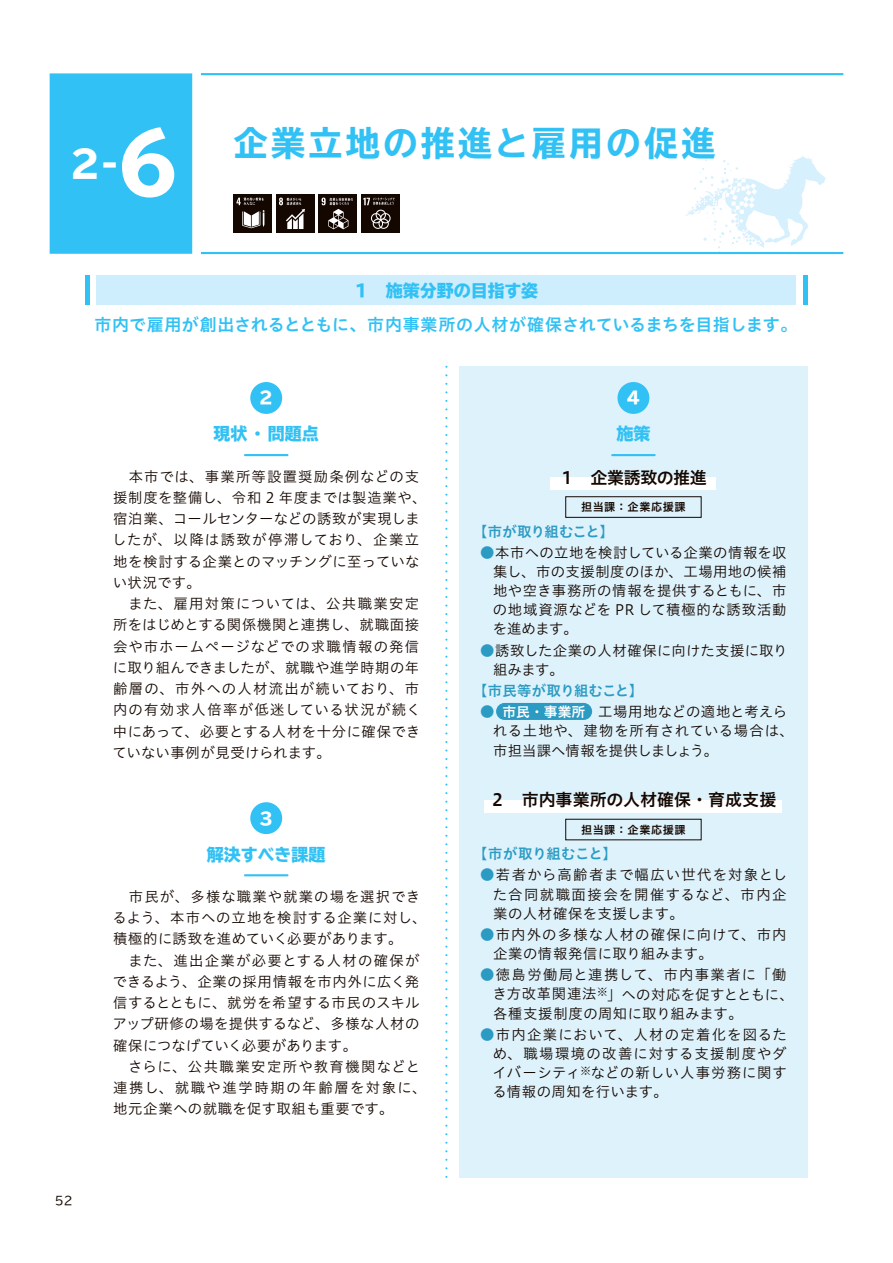
<style>
.page{position:relative;width:893px;height:1263px;background:#fff}
.page>*{position:absolute;margin:0;border:0;box-sizing:border-box;transform-origin:0 0}
.t1{font:800 37.2px "TBUD Go Std";color:#fff}
.t2{font:700 expanded 34.05px "TBUD Go Std";letter-spacing:.1em;color:#32c1f4}
.t3{font:16.95px "Hiragino UD Sans Std N W6";letter-spacing:.005em;color:#32c1f4}
.t4{font:800 16.95px "TBUD Go Std";color:#32c1f4}
.t5{font:16.95px "Hiragino UD Sans Std N W6";letter-spacing:-.005em;color:#140700}
.t6{font:16.95px "Hiragino UD Sans Std N W6";letter-spacing:-.025em;color:#140700}
.t7{font:800 16.95px "TBUD Go Std";color:#fff}
.t8{font:14.4px/21.3px "Hiragino UD Sans Std N W3";letter-spacing:.045em;color:#140700}
.t9{font:14.4px/19.2px "Hiragino UD Sans Std N W3";letter-spacing:.025em;color:#140700}
.t10{font:14.4px/19.2px "Hiragino UD Sans Std N W3";letter-spacing:.02em;color:#140700}
.t11{font:14.4px "Hiragino UD Sans Std N W6";letter-spacing:.005em;color:#2b9bc3}
.t12{font:14.4px "Hiragino UD Sans Std N W6";letter-spacing:-.04em;color:#2b9bc3}
.t13{font:14.4px "Hiragino UD Sans Std N W6";letter-spacing:-.015em;color:#2b9bc3}
.t14{font:13.8px "Hiragino UD Sans Std N W6";color:#fff}
.t15{font:11.7px "TBUD Go Std";color:#140700}
.t16{font:11.1px "Hiragino UD Sans Std N W6";letter-spacing:.05em;color:#140700}
.s1{font-size:79.65px}
.s2{color:#2b9bc3}
</style>
<div class="page">
<svg style="left:685px;top:155px;width:141px;height:97px"></svg>
<div style="left:50px;top:73px;width:142px;height:181px;background:#32c1f4;border:2px solid #32c1f4"></div>
<hr style="left:201px;top:73px;width:642px;height:2px;background:#32c1f4">
<hr style="left:201px;top:252px;width:642px;height:2px;background:#32c1f4">
<div style="left:96px;top:275px;width:700px;height:30px;background:#ceedfd"></div>
<div style="left:85px;top:275px;width:5px;height:30px;background:#32c1f4"></div>
<div style="left:803px;top:275px;width:5px;height:30px;background:#32c1f4"></div>
<svg style="left:445px;top:375px;width:2px;height:803px"></svg>
<div style="left:250px;top:382px;width:32px;height:32px;background:#32c1f4;border-radius:50%"></div>
<hr style="left:245px;top:454px;width:42px;height:2px;background:#32c1f4">
<div style="left:459px;top:367px;width:349px;height:811px;background:#def2fc"></div>
<div style="left:617px;top:382px;width:32px;height:32px;background:#32c1f4;border-radius:50%"></div>
<hr style="left:612px;top:454px;width:43px;height:2px;background:#32c1f4">
<div style="left:550px;top:477px;width:166px;height:13px;background:#fff"></div>
<div style="left:565px;top:496px;width:136px;height:22px;border:1px solid #140700"></div>
<div style="left:250px;top:802px;width:32px;height:32px;background:#32c1f4;border-radius:50%"></div>
<hr style="left:245px;top:874px;width:42px;height:2px;background:#32c1f4">
<div style="left:485px;top:800px;width:297px;height:12px;background:#fff"></div>
<div style="left:234px;top:195px;width:38px;height:38px;background:#140700"></div>
<svg style="left:236px;top:198px;width:28px;height:30px"></svg>
<div style="left:319px;top:195px;width:38px;height:38px;background:#140700"></div>
<svg style="left:322px;top:198px;width:31px;height:31px"></svg>
<div style="left:276px;top:195px;width:38px;height:38px;background:#140700"></div>
<svg style="left:279px;top:198px;width:26px;height:31px"></svg>
<div style="left:361px;top:195px;width:39px;height:38px;background:#140700"></div>
<svg style="left:363px;top:197px;width:32px;height:32px"></svg>
<div style="left:496px;top:703px;width:96px;height:17px;background:#2b9bc3;border-radius:9px"></div>
<h1 class="t1" style="left:70px;top:143px;width:112px">2-<span class="s1">6</span></h1>
<h2 class="t2" style="left:234px;top:124px;width:483px">企業立地の推進と雇用の促進</h2>
<p class="t4" style="left:355px;top:281px;width:185px">1　施策分野の目指す姿</p>
<p class="t3" style="left:94px;top:312px;width:704px">市内で雇用が創出されるとともに、市内事業所の人材が確保されているまちを目指します。</p>
<p class="t7" style="left:259px;top:389px;width:15px">2</p>
<p class="t4" style="left:213px;top:425px;width:107px">現状・問題点</p>
<p class="t7" style="left:626px;top:389px;width:15px">4</p>
<p class="t4" style="left:616px;top:425px;width:36px">施策</p>
<p class="t8" style="left:112px;top:465px;width:316px">　本市では、事業所等設置奨励条例などの支援制度を整備し、令和 2 年度までは製造業や、宿泊業、コールセンターなどの誘致が実現しましたが、以降は誘致が停滞しており、企業立地を検討する企業とのマッチングに至っていない状況です。<br>　また、雇用対策については、公共職業安定所をはじめとする関係機関と連携し、就職面接会や市ホームページなどでの求職情報の発信に取り組んできましたが、就職や進学時期の年齢層の、市外への人材流出が続いており、市内の有効求人倍率が低迷している状況が続く中にあって、必要とする人材を十分に確保できていない事例が見受けられます。</p>
<p class="t6" style="left:559px;top:464px;width:149px">１　企業誘致の推進</p>
<p class="t16" style="left:581px;top:499px;width:106px">担当課：企業応援課</p>
<p class="t12" style="left:473px;top:520px;width:142px">【市が取り組むこと】</p>
<p class="t8" style="left:493px;top:542px;width:295px;line-height:19.2px;text-align:justify;text-indent:-12px"><span class="s2">●</span>本市への立地を検討している企業の情報を収集し、市の支援制度のほか、工場用地の候補地や空き事務所の情報を提供するともに、市の地域資源などを PR して積極的な誘致活動を進めます。</p>
<p class="t10" style="left:493px;top:640px;width:296px;text-indent:-13px"><span class="s2">●</span>誘致した企業の人材確保に向けた支援に取り組みます。</p>
<p class="t11" style="left:473px;top:680px;width:171px">【市民等が取り組むこと】</p>
<p class="t9" style="left:493px;top:701px;width:302px;text-indent:-13px"><span class="s2">●</span>　　　　　　　工場用地などの適地と考えられる土地や、建物を所有されている場合は、市担当課へ情報を提供しましょう。</p>
<p class="t14" style="left:502px;top:701px;width:84px">市民・事業所</p>
<p class="t15" style="left:55px;top:1191px;width:19px">52</p>
<p class="t7" style="left:259px;top:809px;width:15px">3</p>
<p class="t4" style="left:207px;top:845px;width:120px">解決すべき課題</p>
<p class="t8" style="left:112px;top:885px;width:316px">　市民が、多様な職業や就業の場を選択できるよう、本市への立地を検討する企業に対し、積極的に誘致を進めていく必要があります。<br>　また、進出企業が必要とする人材の確保ができるよう、企業の採用情報を市内外に広く発信するとともに、就労を希望する市民のスキルアップ研修の場を提供するなど、多様な人材の確保につなげていく必要があります。<br>　さらに、公共職業安定所や教育機関などと連携し、就職や進学時期の年齢層を対象に、地元企業への就職を促す取組も重要です。</p>
<p class="t5" style="left:489px;top:787px;width:289px">２　市内事業所の人材確保・育成支援</p>
<p class="t13" style="left:473px;top:843px;width:145px">【市が取り組むこと】</p>
<p class="t8" style="left:493px;top:864px;width:296px;line-height:19.2px;text-align:justify;text-indent:-13px"><span class="s2">●</span>若者から高齢者まで幅広い世代を対象とした合同就職面接会を開催するなど、市内企業の人材確保を支援します。</p>
<p class="t8" style="left:493px;top:924px;width:295px;line-height:19.2px;text-indent:-13px"><span class="s2">●</span>市内外の多様な人材の確保に向けて、市内企業の情報発信に取り組みます。</p>
<p class="t8" style="left:492px;top:964px;width:303px;line-height:19.2px;text-indent:-12px"><span class="s2">●</span>徳島労働局と連携して、市内事業者に「働き方改革関連法<sup>※</sup>」への対応を促すとともに、各種支援制度の周知に取り組みます。</p>
<p class="t8" style="left:492px;top:1024px;width:296px;line-height:19.2px;text-align:justify;text-indent:-12px"><span class="s2">●</span>市内企業において、人材の定着化を図るため、職場環境の改善に対する支援制度やダイバーシティ<sup>※</sup>などの新しい人事労務に関する情報の周知を行います。</p>
<p class="t16" style="left:581px;top:821px;width:106px">担当課：企業応援課</p>
</div>
